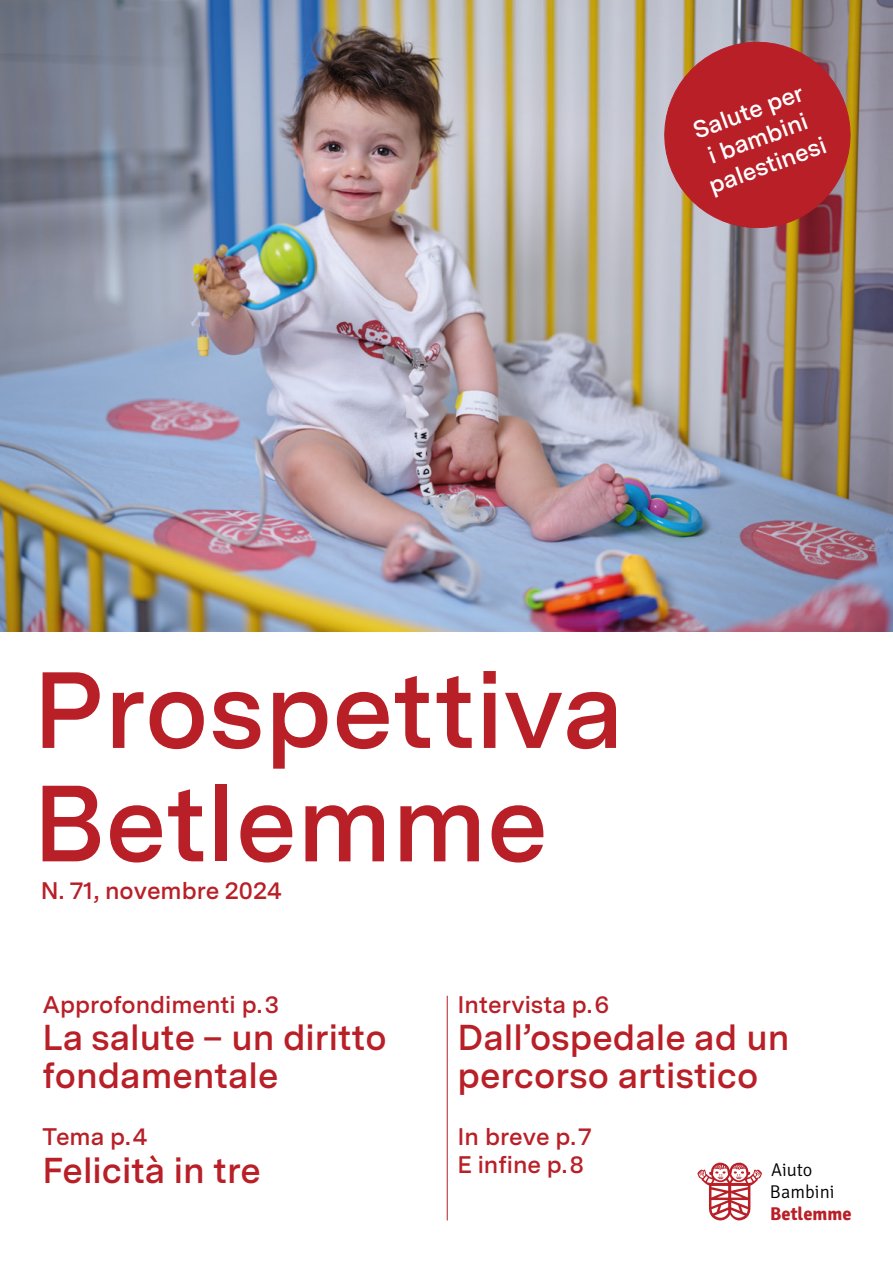
<style>
.page{position:relative;width:893px;height:1263px;background:#fff}
.page>*{position:absolute;margin:0;border:0;box-sizing:border-box;transform-origin:0 0}
.t1{font:600 108px/113.4px "Messina Sans";color:#b91f27}
.t2{font:600 36px/37.8px "Messina Sans";color:#b91f27}
.t3{font:600 24px/28.3px "Messina Sans";color:#b91f27}
.t4{font:600 24px/28.3px "Messina Sans";color:#fff;text-align:center}
.t5{font:300 18.45px/22.2px "Signika";letter-spacing:.005em;color:#000}
.t6{font:700 18.45px "Signika";color:#b91f27}
</style>
<div class="page">
<svg style="left:697px;top:1162px;width:65px;height:58px"></svg>
<hr style="left:447px;top:996px;width:1px;height:224px;background:#b91f27">
<img style="left:0;top:0;width:893px;height:631px">
<svg style="left:653px;top:30px;width:209px;height:209px;background:#b34c4a"></svg>
<p class="t4" style="left:685px;top:119px;width:125px;rotate:-20deg">Salute per i bambini palestinesi</p>
<h1 class="t1" style="left:33px;top:652px;width:592px">Prospettiva<br>Betlemme</h1>
<p class="t3" style="left:41px;top:876px;width:242px">N. 71, novembre 2024</p>
<p class="t3" style="left:43px;top:989px;width:238px">Approfondimenti p.3</p>
<p class="t2" style="left:43px;top:1018px;width:346px">La salute – un diritto fondamentale</p>
<p class="t3" style="left:43px;top:1122px;width:106px">Tema p.4</p>
<p class="t2" style="left:43px;top:1150px;width:220px">Felicità in tre</p>
<p class="t3" style="left:457px;top:989px;width:153px">Intervista p.6</p>
<p class="t2" style="left:457px;top:1018px;width:334px">Dall’ospedale ad un percorso artistico</p>
<p class="t3" style="left:457px;top:1122px;width:136px">In breve p.7<br>E infine p.8</p>
<p class="t5" style="left:770px;top:1158px;width:66px">Aiuto<br>Bambini</p>
<p class="t6" style="left:770px;top:1201px;width:83px">Betlemme</p>
</div>
